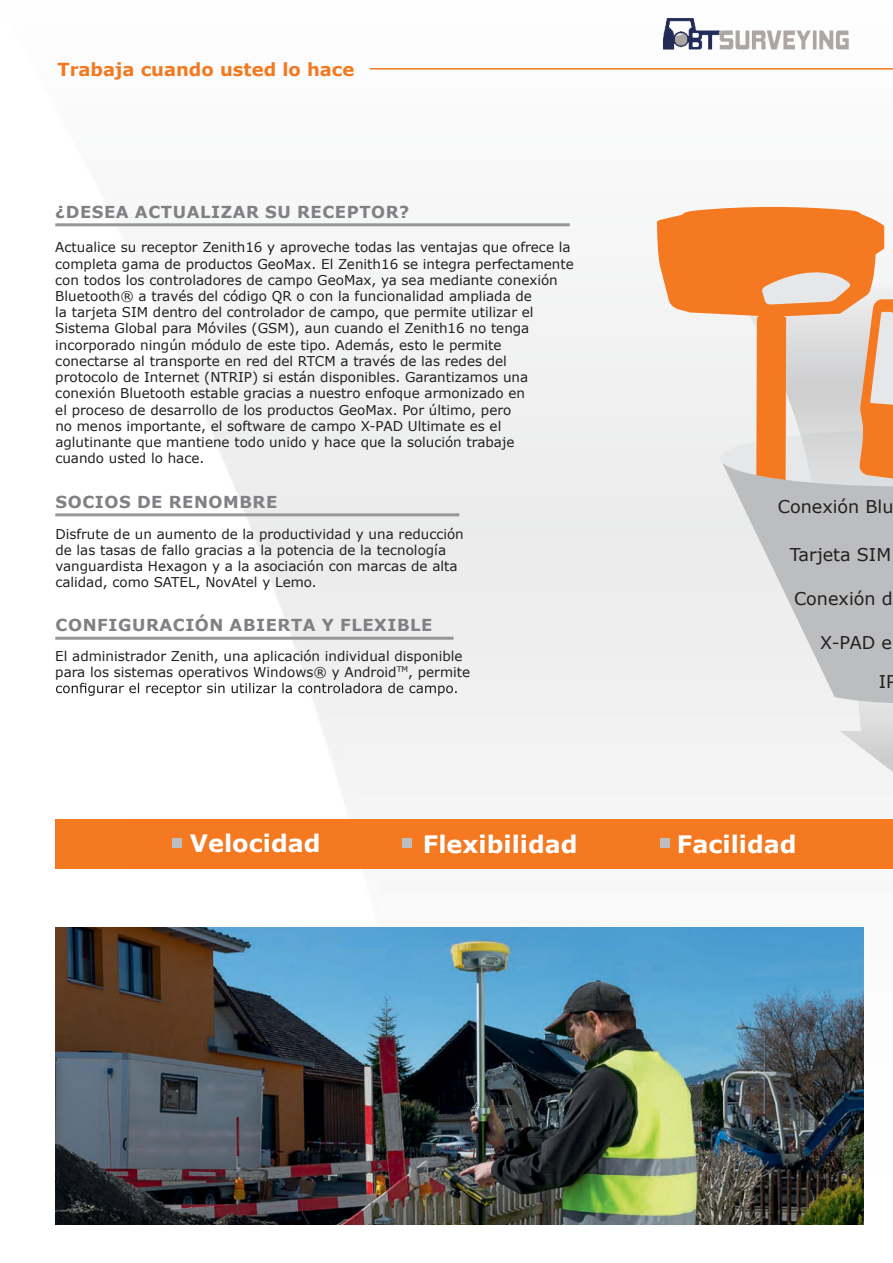
<style>
.page{position:relative;width:893px;height:1263px;background:#fff}
.page>*{position:absolute;margin:0;border:0;box-sizing:border-box;transform-origin:0 0}
.t1{font:700 24px "Verdana";color:#fff}
.t2{font:700 18px "Verdana";color:#f37920}
.t3{font:17.55px "Verdana";color:#231f20}
.t4{font:700 16.5px "Verdana";letter-spacing:.035em;color:#808184}
.t5{font:13.5px/16.2px "Verdana";color:#231f20}
</style>
<div class="page">
<img style="left:55px;top:68px;width:838px;height:1157px">
<hr style="left:370px;top:68px;width:523px;height:2px;background:#f37920">
<hr style="left:55px;top:513px;width:404px;height:3px;background:#979797">
<hr style="left:55px;top:223px;width:515px;height:3px;background:#979797">
<svg style="left:56px;top:683px;width:401px;height:13px"></svg>
<hr style="left:55px;top:637px;width:399px;height:3px;background:#979797">
<svg style="left:657px;top:206px;width:227px;height:297px;fill:#f47921"></svg>
<svg style="left:720px;top:267px;width:173px;height:506px"></svg>
<img style="left:55px;top:927px;width:808px;height:298px">
<div style="left:55px;top:820px;width:838px;height:49px;background:#f37920"></div>
<div style="left:173px;top:838px;width:9px;height:10px;background:#bbbdbf"></div>
<div style="left:403px;top:838px;width:9px;height:10px;background:#bbbdbf"></div>
<div style="left:660px;top:838px;width:9px;height:10px;background:#bbbdbf"></div>
<img style="left:662px;top:18px;width:187px;height:32px">
<h2 class="t2" style="left:57px;top:61px;width:299px">Trabaja cuando usted lo hace</h2>
<p class="t4" style="left:55px;top:205px;width:355px">¿DESEA ACTUALIZAR SU RECEPTOR?</p>
<p class="t5" style="left:55px;top:240px;width:520px">Actualice su receptor Zenith16 y aproveche todas las ventajas que ofrece la completa gama de productos GeoMax. El Zenith16 se integra perfectamente con todos los controladores de campo GeoMax, ya sea mediante conexión Bluetooth® a través del código QR o con la funcionalidad ampliada de<br>la tarjeta SIM dentro del controlador de campo, que permite utilizar el Sistema Global para Móviles (GSM), aun cuando el Zenith16 no tenga incorporado ningún módulo de este tipo. Además, esto le permite conectarse al transporte en red del RTCM a través de las redes del<br>protocolo de Internet (NTRIP) si están disponibles. Garantizamos una conexión Bluetooth estable gracias a nuestro enfoque armonizado en<br>el proceso de desarrollo de los productos GeoMax. Por último, pero<br>no menos importante, el software de campo X-PAD Ultimate es el aglutinante que mantiene todo unido y hace que la solución trabaje<br>cuando usted lo hace.</p>
<p class="t4" style="left:56px;top:494px;width:223px">SOCIOS DE RENOMBRE</p>
<p class="t5" style="left:55px;top:527px;width:410px">Disfrute de un aumento de la productividad y una reducción de las tasas de fallo gracias a la potencia de la tecnología vanguardista Hexagon y a la asociación con marcas de alta calidad, como SATEL, NovAtel y Lemo.</p>
<p class="t4" style="left:56px;top:618px;width:378px">CONFIGURACIÓN ABIERTA Y FLEXIBLE</p>
<p class="t5" style="left:55px;top:648px;width:416px">El administrador Zenith, una aplicación individual disponible para los sistemas operativos Windows® y Android<sup>TM</sup>, permite</p>
<p class="t3" style="left:778px;top:498px;width:117px">Conexión Blu</p>
<p class="t3" style="left:790px;top:546px;width:103px">Tarjeta SIM</p>
<p class="t3" style="left:794px;top:591px;width:100px">Conexión d</p>
<p class="t3" style="left:820px;top:635px;width:73px">X-PAD e</p>
<p class="t3" style="left:879px;top:674px;width:20px">IP</p>
<h1 class="t1" style="left:190px;top:832px;width:132px">Velocidad</h1>
<h1 class="t1" style="left:423px;top:833px;width:156px">Flexibilidad</h1>
<h1 class="t1" style="left:677px;top:833px;width:121px">Facilidad</h1>
</div>
